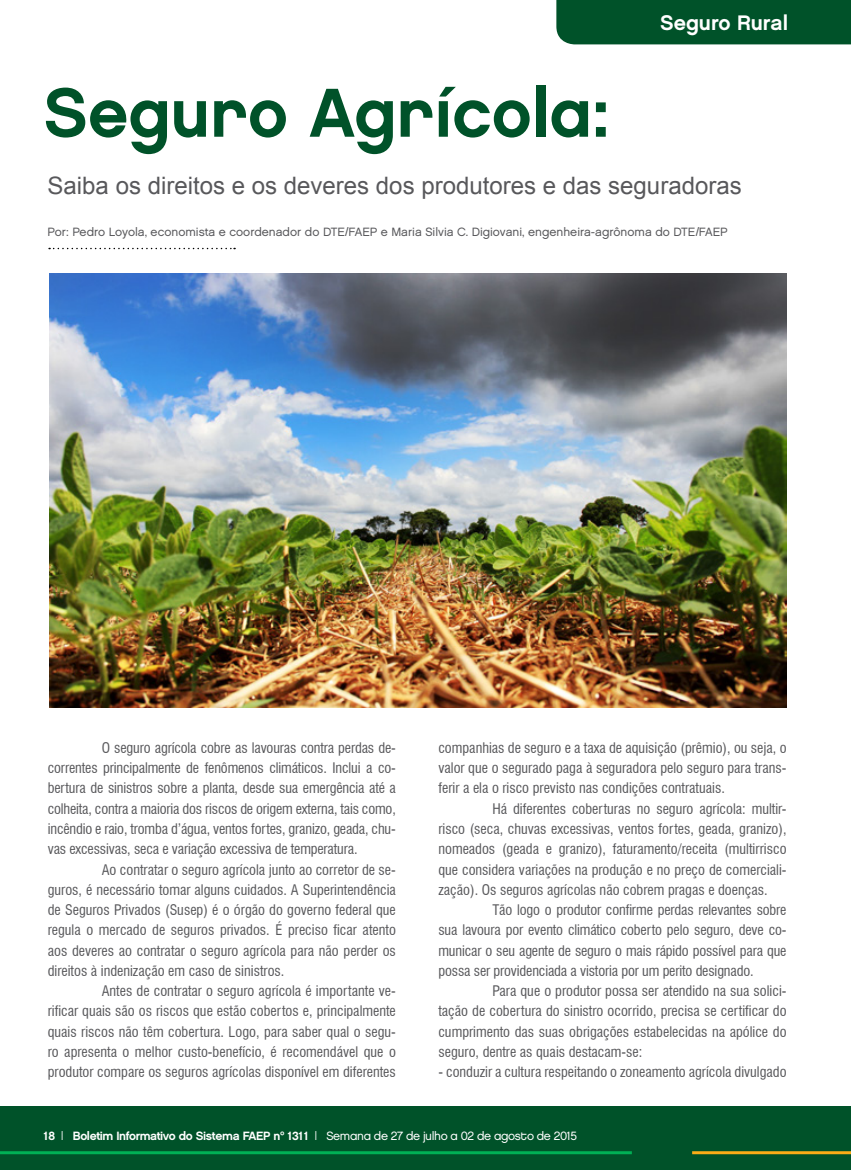
<style>
.page{position:relative;width:851px;height:1170px;background:#fff}
.page>*{position:absolute;margin:0;border:0;box-sizing:border-box;transform-origin:0 0}
.t1{font:69px "Chalet New York Nineteen Eighty";color:#005229}
.t2{font:24px "Arial";color:#58585b}
.t3{font:21px "Chalet New York Nineteen Sixty";color:#fff}
.t4{font:condensed 14.25px/20.2px "Swiss 721 BT";color:#58585b;text-align:justify}
.t5{font:12px "Chalet London Nineteen Sixty";color:#58585b}
.t6{font:12px "Chalet New York Nineteen Sixty";letter-spacing:-.03em;color:#fff}
.s1{font-family:"Chalet London Nineteen Eighty"}
</style>
<div class="page">
<div style="left:0;top:1106px;width:850px;height:63px;background:#005229"></div>
<hr style="left:0;top:1151px;width:631px;height:3px;background:#00b055">
<hr style="left:692px;top:1151px;width:158px;height:3px;background:#fbac17">
<div style="left:556px;top:0;width:294px;height:44px;background:#005229"></div>
<svg style="left:49px;top:248px;width:186px;height:1px"></svg>
<img style="left:49px;top:273px;width:737px;height:434px">
<h1 class="t1" style="left:43px;top:71px;width:567px">Seguro Agrícola:</h1>
<h3 class="t3" style="left:660px;top:10px;width:129px">Seguro Rural</h3>
<h2 class="t2" style="left:48px;top:170px;width:695px">Saiba os direitos e os deveres dos produtores e das seguradoras</h2>
<p class="t5" style="left:48px;top:224px;width:681px">Por: Pedro Loyola, economista e coordenador do DTE/FAEP e Maria Silvia C. Digiovani, engenheira-agrônoma do DTE/FAEP</p>
<p class="t4" style="left:48px;top:737px;width:349px;text-indent:54px">O seguro agrícola cobre as lavouras contra perdas de&shy;correntes principalmente de fenômenos climáticos. Inclui a co&shy;bertura de sinistros sobre a planta, desde sua emergência até a colheita, contra a maioria dos riscos de origem externa, tais como, incêndio e raio, tromba d’água, ventos fortes, granizo, geada, chu&shy;vas excessivas, seca e variação excessiva de temperatura.</p>
<p class="t4" style="left:48px;top:859px;width:349px;text-indent:54px">Ao contratar o seguro agrícola junto ao corretor de se&shy;guros, é necessário tomar alguns cuidados. A Superintendência de Seguros Privados (Susep) é o órgão do governo federal que regula o mercado de seguros privados. É preciso ficar atento aos deveres ao contratar o seguro agrícola para não perder os direitos à indenização em caso de sinistros.</p>
<p class="t4" style="left:48px;top:980px;width:349px;text-indent:54px">Antes de contratar o seguro agrícola é importante ve&shy;rificar quais são os riscos que estão cobertos e, principalmente quais riscos não têm cobertura. Logo, para saber qual o segu&shy;ro apresenta o melhor custo-benefício, é recomendável que o produtor compare os seguros agrícolas disponível em diferentes</p>
<p class="t4" style="left:438px;top:737px;width:349px">companhias de seguro e a taxa de aquisição (prêmio), ou seja, o valor que o segurado paga à seguradora pelo seguro para trans&shy;ferir a ela o risco previsto nas condições contratuais.</p>
<p class="t4" style="left:438px;top:798px;width:349px;text-indent:54px">Há diferentes coberturas no seguro agrícola: multir&shy;risco (seca, chuvas excessivas, ventos fortes, geada, granizo), nomeados (geada e granizo), faturamento/receita (multirrisco que considera variações na produção e no preço de comerciali&shy;zação). Os seguros agrícolas não cobrem pragas e doenças.</p>
<p class="t4" style="left:438px;top:899px;width:349px;text-indent:54px">Tão logo o produtor confirme perdas relevantes sobre sua lavoura por evento climático coberto pelo seguro, deve co&shy;municar o seu agente de seguro o mais rápido possível para que possa ser providenciada a vistoria por um perito designado.</p>
<p class="t4" style="left:438px;top:980px;width:349px;text-indent:54px">Para que o produtor possa ser atendido na sua solici&shy;tação de cobertura do sinistro ocorrido, precisa se certificar do cumprimento das suas obrigações estabelecidas na apólice do seguro, dentre as quais destacam-se:</p>
<p class="t4" style="left:438px;top:1061px;width:349px">- conduzir a cultura respeitando o zoneamento agrícola divulgado</p>
<p class="t6" style="left:43px;top:1128px;width:535px">18 | Boletim Informativo do Sistema FAEP nº 1311 | <span class="s1">Semana de 27 de julho a 02 de agosto de 2015</span></p>
</div>
